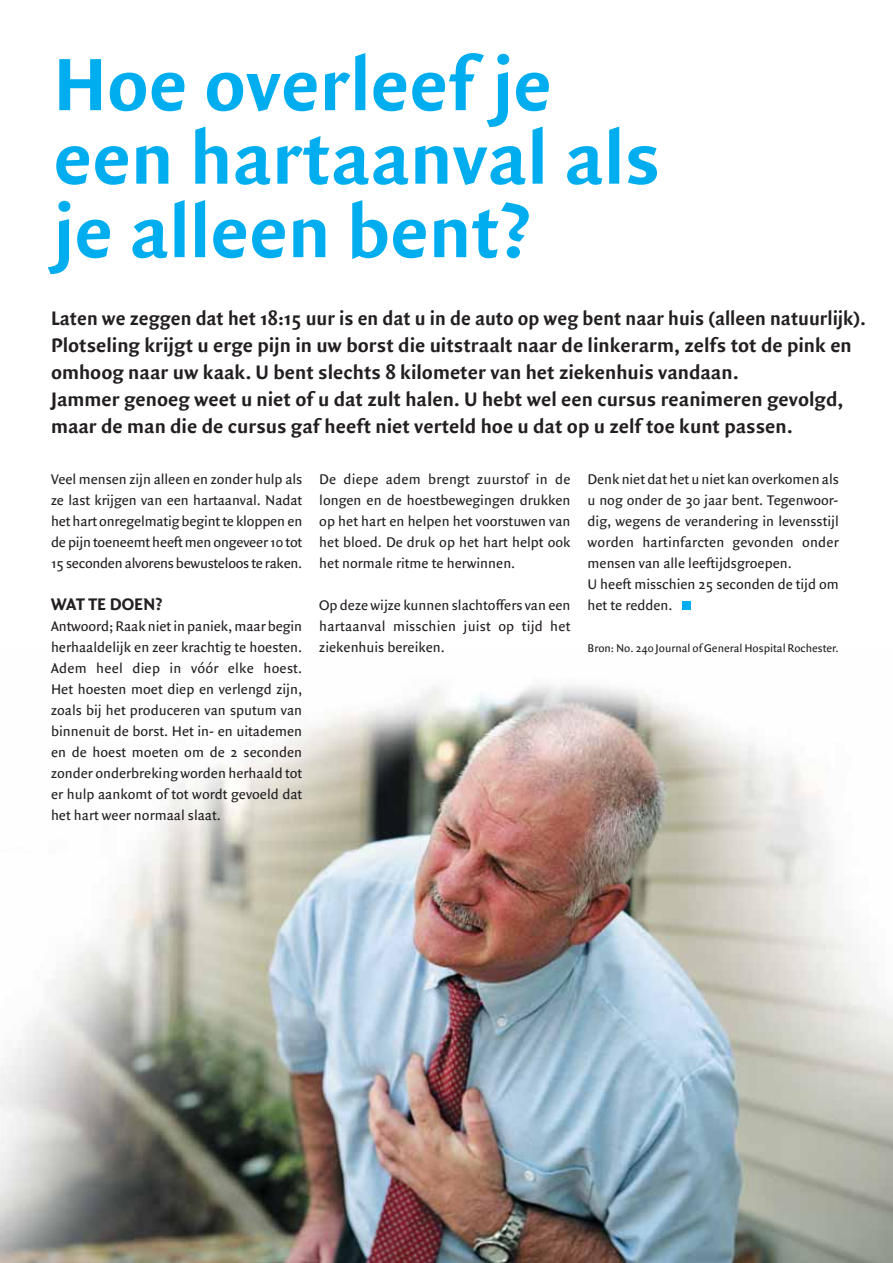
<style>
.page{position:relative;width:893px;height:1263px;background:#fff}
.page>*{position:absolute;margin:0;border:0;box-sizing:border-box;transform-origin:0 0}
.t1{font:700 79.5px/73.5px "Quadraat Sans";color:#00aeef}
.t2{font:700 21px/27px "Quadraat Sans";color:#231f20;scale:.96 1}
.t3{font:700 18px "Quadraat Sans";color:#231f20}
.t4{font:15px/21px "Quadraat Sans";color:#231f20;text-align:justify}
.t5{font:12px "Quadraat Sans";color:#231f20}
</style>
<div class="page">
<img style="left:0;top:685px;width:893px;height:577px">
<div style="left:682px;top:601px;width:8px;height:9px;background:#00aeef"></div>
<h1 class="t1" style="left:53px;top:53px;width:609px">Hoe overleef je een hartaanval als je alleen bent?</h1>
<p class="t2" style="left:51px;top:306px;width:850px">Laten we zeggen dat het 18:15 uur is en dat u in de auto op weg bent naar huis (alleen natuurlijk).<br>Plotseling krijgt u erge pijn in uw borst die uitstraalt naar de linkerarm, zelfs tot de pink en omhoog naar uw kaak. U bent slechts 8 kilometer van het ziekenhuis vandaan.<br>Jammer genoeg weet u niet of u dat zult halen. U hebt wel een cursus reanimeren gevolgd, maar de man die de cursus gaf heeft niet verteld hoe u dat op u zelf toe kunt passen.</p>
<p class="t4" style="left:51px;top:469px;width:253px">Veel mensen zijn alleen en zonder hulp als ze last krijgen van een hartaanval. Nadat het hart onregelmatig begint te kloppen en de pijn toeneemt heeft men ongeveer 10 tot 15 seconden alvorens bewusteloos te raken.</p>
<p class="t3" style="left:51px;top:596px;width:113px">WAT TE DOEN?</p>
<p class="t4" style="left:51px;top:616px;width:253px">Antwoord; Raak niet in paniek, maar begin herhaaldelijk en zeer krachtig te hoesten.<br>Adem heel diep in vóór elke hoest.<br>Het hoesten moet diep en verlengd zijn, zoals bij het produceren van sputum van binnenuit de borst. Het in- en uitademen en de hoest moeten om de 2 seconden zonder onderbreking worden herhaald tot er hulp aankomt of tot wordt gevoeld dat het hart weer normaal slaat.</p>
<p class="t4" style="left:319px;top:469px;width:253px">De diepe adem brengt zuurstof in de longen en de hoestbewegingen drukken op het hart en helpen het voorstuwen van het bloed. De druk op het hart helpt ook het normale ritme te herwinnen.</p>
<p class="t4" style="left:319px;top:595px;width:253px">Op deze wijze kunnen slachtoffers van een hartaanval misschien juist op tijd het ziekenhuis bereiken.</p>
<p class="t4" style="left:588px;top:469px;width:253px;text-align:left">Denk niet dat het u niet kan overkomen als u nog onder de 30 jaar bent. Tegenwoor&shy;dig, wegens de verandering in levensstijl worden hartinfarcten gevonden onder mensen van alle leeftijdsgroepen.<br>U heeft misschien 25 seconden de tijd om het te redden.</p>
<p class="t5" style="left:588px;top:643px;width:253px">Bron: No. 240 Journal of General Hospital Rochester.</p>
</div>
